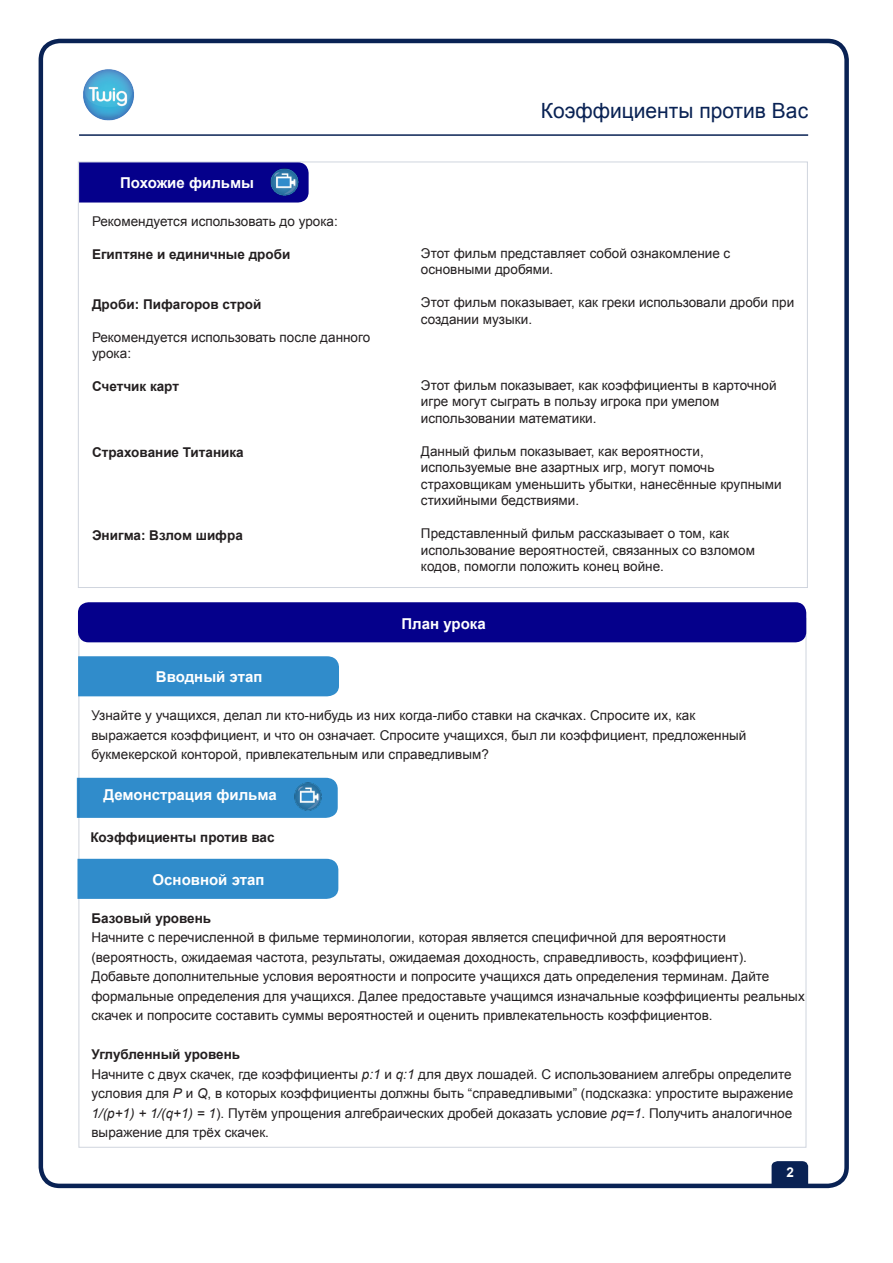
<style>
.page{position:relative;width:893px;height:1263px;background:#fff}
.page>*{position:absolute;margin:0;border:0;box-sizing:border-box;transform-origin:0 0}
.t1{font:21px "Arial";color:#092254}
.Subheads__in_blue_st{font:700 15px "Arial";color:#fff}
.Regular_paragraph{font:13.5px/16.5px "Arial";color:#231f20}
.Regular_paragraph-2{font:700 13.5px "Arial";color:#231f20}
.t2{font:700 13.5px "Arial";color:#fff}
.s1{font-style:italic}
</style>
<div class="page">
<div style="left:39px;top:39px;width:810px;height:1149px;border:4px solid #092254;border-radius:19px"></div>
<hr style="left:79px;top:134px;width:729px;height:2px;background:#092254">
<img style="left:83px;top:69px;width:51px;height:52px">
<svg style="left:772px;top:1161px;width:36px;height:25px"></svg>
<div style="left:77px;top:778px;width:261px;height:40px;background:#308ccb"></div>
<div style="left:78px;top:602px;width:728px;height:40px;background:#05008b;border-radius:11px"></div>
<div style="left:78px;top:656px;width:261px;height:40px;background:#308ccb"></div>
<div style="left:77px;top:859px;width:261px;height:40px;background:#308ccb"></div>
<div style="left:79px;top:162px;width:230px;height:41px;background:#05008b"></div>
<img style="left:294px;top:783px;width:27px;height:27px">
<img style="left:271px;top:168px;width:27px;height:28px">
<p class="Subheads__in_blue_st" style="left:120px;top:172px;width:135px">Похожие фильмы</p>
<p class="Regular_paragraph" style="left:92px;top:213px;width:247px">Рекомендуется использовать до урока:</p>
<p class="Regular_paragraph-2" style="left:92px;top:245px;width:200px">Египтяне и единичные дроби</p>
<p class="Regular_paragraph-2" style="left:92px;top:295px;width:171px">Дроби: Пифагоров строй</p>
<p class="Regular_paragraph" style="left:92px;top:329px;width:280px">Рекомендуется использовать после данного урока:</p>
<p class="Regular_paragraph-2" style="left:92px;top:377px;width:88px">Счетчик карт</p>
<p class="Regular_paragraph-2" style="left:92px;top:443px;width:153px">Страхование Титаника</p>
<p class="Regular_paragraph-2" style="left:92px;top:526px;width:152px">Энигма: Взлом шифра</p>
<p class="Subheads__in_blue_st" style="left:156px;top:667px;width:108px">Вводный этап</p>
<h1 class="t1" style="left:541px;top:96px;width:269px">Коэффициенты против Вас</h1>
<p class="Regular_paragraph" style="left:421px;top:245px;width:311px">Этот фильм представляет собой ознакомление с основными дробями.</p>
<p class="Regular_paragraph" style="left:421px;top:294px;width:375px">Этот фильм показывает, как греки использовали дроби при создании музыки.</p>
<p class="Regular_paragraph" style="left:421px;top:377px;width:357px">Этот фильм показывает, как коэффициенты в карточной игре могут сыграть в пользу игрока при умелом использовании математики.</p>
<p class="Regular_paragraph" style="left:421px;top:443px;width:362px">Данный фильм показывает, как вероятности, используемые вне азартных игр, могут помочь страховщикам уменьшить убытки, нанесённые крупными стихийными бедствиями.</p>
<p class="Regular_paragraph" style="left:421px;top:525px;width:335px">Представленный фильм рассказывает о том, как использование вероятностей, связанных сo взломом кодов, помогли положить конец войне.</p>
<p class="Subheads__in_blue_st" style="left:401px;top:614px;width:86px">План урока</p>
<p class="Regular_paragraph" style="left:91px;top:706px;width:656px;line-height:19.5px">Узнайте у учащихся, делал ли кто-нибудь из них когда-либо ставки на скачках. Спросите их, как выражается коэффициент, и что он означает. Спросите учащихся, был ли коэффициент, предложенный букмекерской конторой, привлекательным или справедливым?</p>
<p class="Subheads__in_blue_st" style="left:104px;top:785px;width:175px">Демонстрация фильма</p>
<p class="Regular_paragraph-2" style="left:90px;top:828px;width:186px">Коэффициенты против вас</p>
<p class="Subheads__in_blue_st" style="left:153px;top:869px;width:113px">Основной этап</p>
<p class="Regular_paragraph-2" style="left:91px;top:909px;width:121px">Базовый уровень</p>
<p class="Regular_paragraph" style="left:91px;top:928px;width:715px;line-height:19.5px">Начните с перечисленной в фильме терминологии, которая является специфичной для вероятности (вероятность, ожидаемая частота, результаты, ожидаемая доходность, справедливость, коэффициент).<br>Добавьте дополнительные условия вероятности и попросите учащихся дать определения терминам. Дайте формальные определения для учащихся. Далее предоставьте учащимся изначальные коэффициенты реальных скачек и попросите составить суммы вероятностей и оценить привлекательность коэффициентов.</p>
<p class="Regular_paragraph-2" style="left:91px;top:1045px;width:150px">Углубленный уровень</p>
<p class="Regular_paragraph" style="left:91px;top:1064px;width:703px;line-height:19.5px;text-align:justify">Начните с двух скачек, где коэффициенты <span class="s1">р:1</span> и <span class="s1">q:1</span> для двух лошадей. С использованием алгебры определите условия для <span class="s1">P</span> и <span class="s1">Q</span>, в которых коэффициенты должны быть “справедливыми” (подсказка: упростите выражение <span class="s1">1/(р+1) + 1/(q+1) = 1</span>). Путём упрощения алгебраических дробей доказать условие <span class="s1">pq=1</span>. Получить аналогичное выражение для трёх скачек.</p>
<p class="t2" style="left:786px;top:1163px;width:9px">2</p>
</div>
